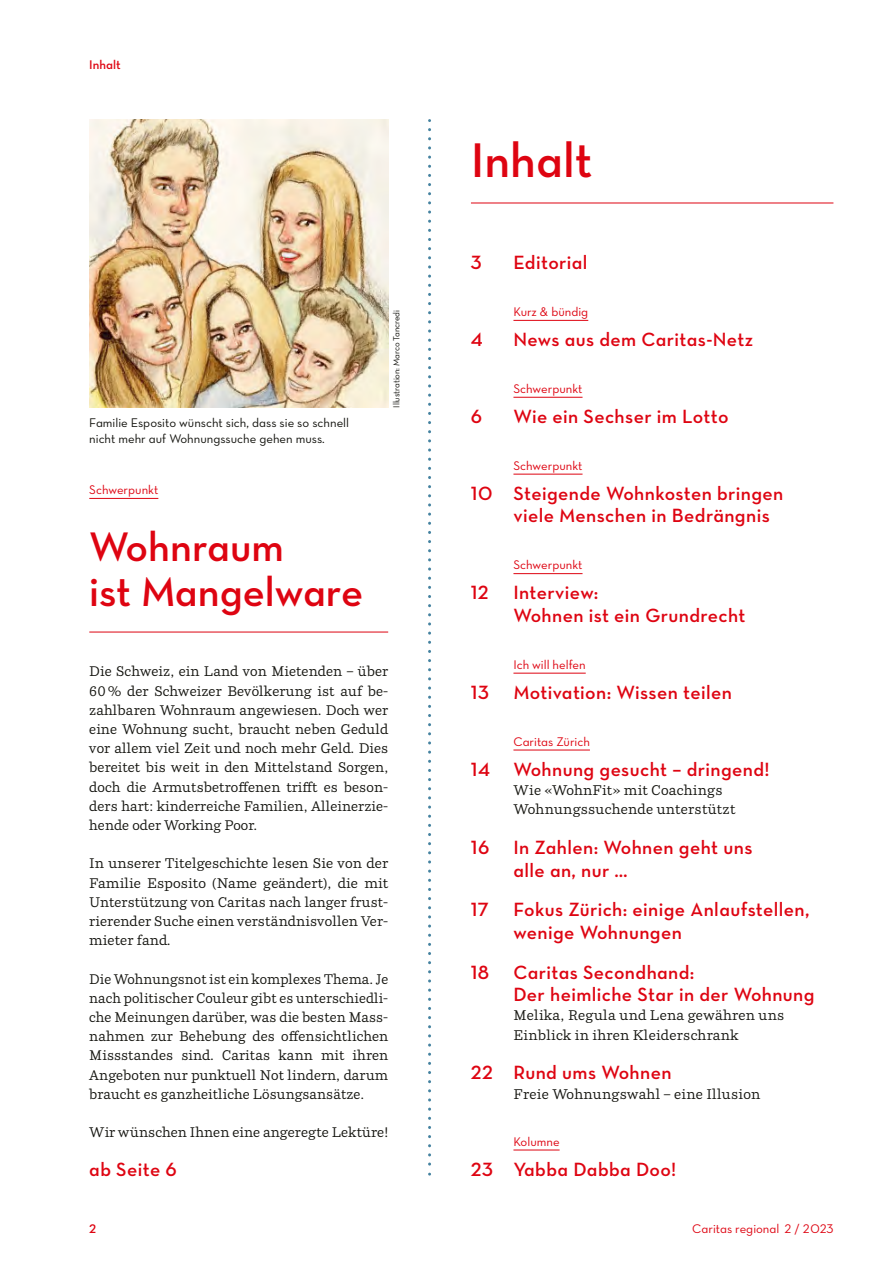
<style>
.page{position:relative;width:893px;height:1263px;background:#fff}
.page>*{position:absolute;margin:0;border:0;box-sizing:border-box;transform-origin:0 0}
.t1{font:49.5px "Neutraface Text Demi Alt";color:#de0411}
.t2{font:42px/45px "Neutraface Text Demi Alt";color:#de0411}
.t3{font:19.5px/22.6px "Neutraface Text Demi Alt";letter-spacing:.02em;color:#de0411}
.t4{font:13.8px/19.2px "Parry Pro";letter-spacing:.01em;color:#12120d;text-align:justify}
.t5{font:12.75px "Neutraface Text Book Alt";color:#de0411}
.t6{font:12.75px/16.5px "Neutraface Text Book Alt";color:#12120d}
.t7{font:12.75px "Neutraface Text Demi Alt";color:#de0411}
.t8{font:9px "Neutraface Text Book Alt";letter-spacing:-.01em;color:#12120d}
</style>
<div class="page">
<svg style="left:428px;top:130px;width:3px;height:1045px"></svg>
<hr style="left:513px;top:320px;width:75px;height:1px;background:#de0411">
<hr style="left:513px;top:397px;width:69px;height:1px;background:#de0411">
<hr style="left:513px;top:474px;width:69px;height:1px;background:#de0411">
<hr style="left:513px;top:573px;width:69px;height:1px;background:#de0411">
<hr style="left:513px;top:673px;width:73px;height:1px;background:#de0411">
<hr style="left:513px;top:750px;width:77px;height:1px;background:#de0411">
<hr style="left:513px;top:1149px;width:47px;height:1px;background:#de0411">
<hr style="left:471px;top:203px;width:362px;height:1px;background:#de0411">
<hr style="left:89px;top:498px;width:69px;height:1px;background:#de0411">
<hr style="left:89px;top:632px;width:299px;height:1px;background:#de0411">
<img style="left:89px;top:119px;width:299px;height:288px">
<p class="t7" style="left:89px;top:57px;width:33px">Inhalt</p>
<p class="t6" style="left:89px;top:414px;width:261px">Familie Esposito wünscht sich, dass sie so schnell nicht mehr auf Wohnungssuche gehen muss.</p>
<p class="t5" style="left:89px;top:482px;width:71px">Schwerpunkt</p>
<h2 class="t2" style="left:89px;top:524px;width:275px">Wohnraum<br>ist Mangelware</h2>
<p class="t8" style="left:391px;top:407px;width:99px;rotate:-90deg">Illustration: Marco Tancredi</p>
<p class="t4" style="left:89px;top:662px;width:300px">Die Schweiz, ein Land von Mietenden – über 60% der Schweizer Bevölkerung ist auf be&shy;zahlbaren Wohnraum angewiesen. Doch wer eine Wohnung sucht, braucht neben Geduld vor allem viel Zeit und noch mehr Geld. Dies bereitet bis weit in den Mittelstand Sorgen, doch die Armutsbetroffenen trifft es beson&shy;ders hart: kinderreiche Familien, Alleinerzie&shy;hende oder Working Poor.</p>
<p class="t4" style="left:89px;top:854px;width:300px">In unserer Titelgeschichte lesen Sie von der Familie Esposito (Name geändert), die mit Unterstützung von Caritas nach langer frust&shy;rierender Suche einen verständnisvollen Ver&shy;mieter fand.</p>
<p class="t4" style="left:89px;top:969px;width:300px">Die Wohnungsnot ist ein komplexes Thema. Je nach politischer Couleur gibt es unterschiedli&shy;che Meinungen darüber, was die besten Mass&shy;nahmen zur Behebung des offensichtlichen Missstandes sind. Caritas kann mit ihren Angeboten nur punktuell Not lindern, darum braucht es ganzheitliche Lösungsansätze.</p>
<p class="t4" style="left:89px;top:1123px;width:300px">Wir wünschen Ihnen eine angeregte Lektüre!</p>
<h3 class="t3" style="left:89px;top:1157px;width:89px">ab Seite 6</h3>
<h1 class="t1" style="left:471px;top:129px;width:123px">Inhalt</h1>
<h3 class="t3" style="left:471px;top:251px;width:12px">3</h3>
<h3 class="t3" style="left:513px;top:251px;width:76px">Editorial</h3>
<p class="t5" style="left:513px;top:304px;width:76px">Kurz &amp; bündig</p>
<h3 class="t3" style="left:471px;top:328px;width:14px">4</h3>
<h3 class="t3" style="left:513px;top:328px;width:241px">News aus dem Caritas-Netz</h3>
<p class="t5" style="left:513px;top:380px;width:71px">Schwerpunkt</p>
<h3 class="t3" style="left:471px;top:405px;width:13px">6</h3>
<h3 class="t3" style="left:513px;top:405px;width:217px">Wie ein Sechser im Lotto</h3>
<p class="t5" style="left:513px;top:457px;width:71px">Schwerpunkt</p>
<h3 class="t3" style="left:513px;top:482px;width:271px;text-indent:-43px">10 Steigende Wohnkosten bringen viele Menschen in Bedrängnis</h3>
<p class="t5" style="left:513px;top:557px;width:71px">Schwerpunkt</p>
<h3 class="t3" style="left:471px;top:581px;width:19px">12</h3>
<h3 class="t3" style="left:513px;top:581px;width:234px">Interview:<br>Wohnen ist ein Grundrecht</h3>
<p class="t5" style="left:513px;top:656px;width:74px">Ich will helfen</p>
<h3 class="t3" style="left:471px;top:681px;width:19px">13</h3>
<h3 class="t3" style="left:513px;top:681px;width:220px">Motivation: Wissen teilen</h3>
<p class="t5" style="left:513px;top:733px;width:78px">Caritas Zürich</p>
<h3 class="t3" style="left:471px;top:757px;width:300px">14 Wohnung gesucht – dringend!</h3>
<p class="t4" style="left:513px;top:780px;width:223px">Wie «WohnFit» mit Coachings<br>Wohnungssuchende unterstützt</p>
<h3 class="t3" style="left:513px;top:836px;width:240px;text-indent:-43px">16 In Zahlen: Wohnen geht uns alle an, nur …</h3>
<h3 class="t3" style="left:471px;top:898px;width:19px">17</h3>
<h3 class="t3" style="left:513px;top:898px;width:297px">Fokus Zürich: einige Anlaufstellen, wenige Wohnungen</h3>
<h3 class="t3" style="left:513px;top:960px;width:303px;text-indent:-43px">18 Caritas Secondhand:<br>Der heimliche Star in der Wohnung</h3>
<p class="t4" style="left:513px;top:1006px;width:272px">Melika, Regula und Lena gewähren uns<br>Einblick in ihren Kleiderschrank</p>
<h3 class="t3" style="left:471px;top:1061px;width:202px">22 Rund ums Wohnen</h3>
<p class="t4" style="left:513px;top:1084px;width:248px">Freie Wohnungswahl – eine Illusion</p>
<p class="t5" style="left:513px;top:1133px;width:48px">Kolumne</p>
<h3 class="t3" style="left:471px;top:1157px;width:207px">23 Yabba Dabba Doo!</h3>
<p class="t7" style="left:89px;top:1221px;width:8px">2</p>
<p class="t5" style="left:692px;top:1221px;width:143px">Caritas regional 2 / 2023</p>
</div>
